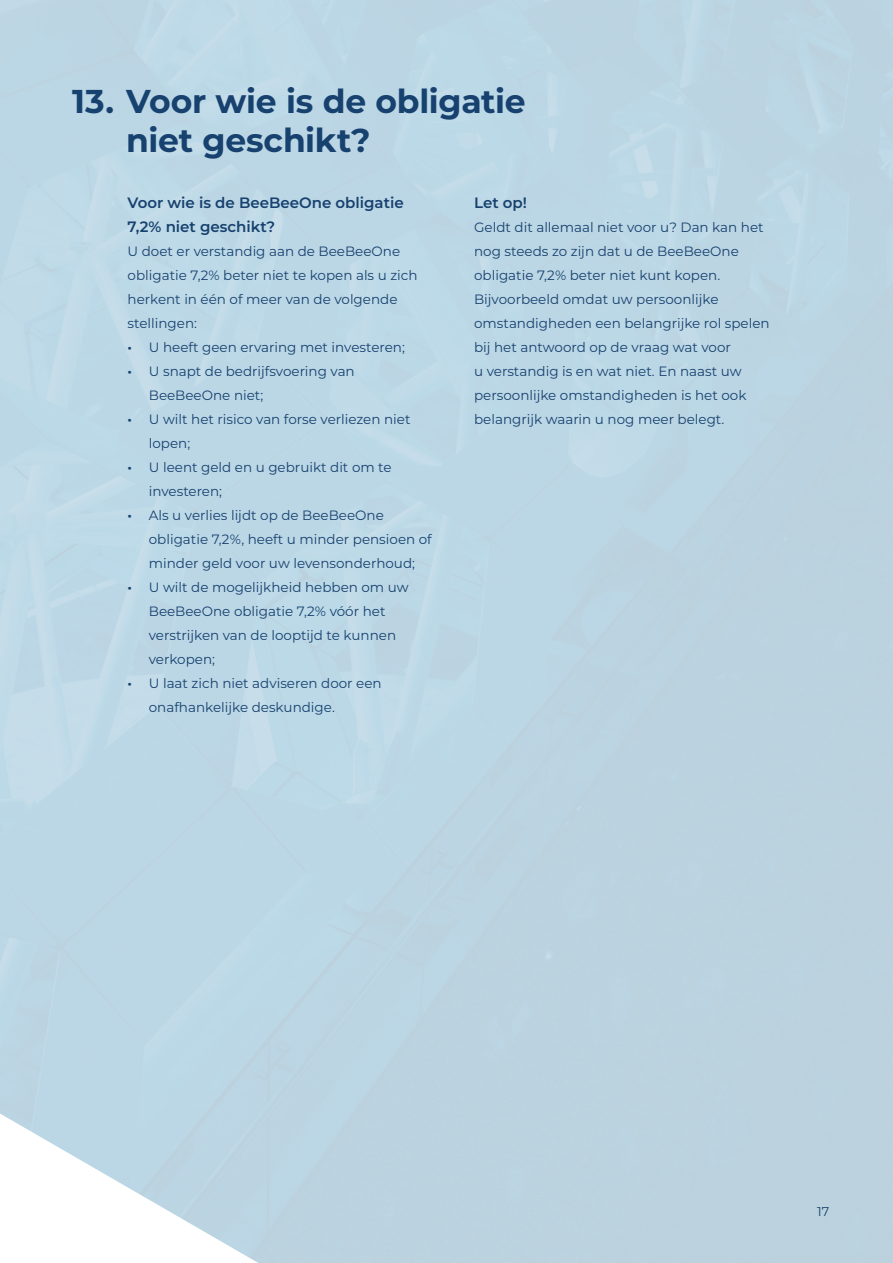
<style>
.page{position:relative;width:893px;height:1263px;background:#bbd6e4}
.page>*{position:absolute;margin:0;border:0;box-sizing:border-box;transform-origin:0 0}
.t1{font:700 33px/39px "Montserrat";letter-spacing:-.01em;color:#17416e}
.t2{font:600 15px/24px "Montserrat";color:#17416e}
.t3{font:13.5px/24px "Montserrat";color:#17416e}
.t4{font:12.75px "Montserrat";color:#17416e}
.s1{font-weight:600}
</style>
<div class="page">
<svg style="left:0;top:1113px;width:258px;height:150px"></svg>
<h1 class="t1" style="left:126px;top:80px;width:401px;text-indent:-54px">13. Voor wie is de obligatie niet geschikt?</h1>
<p class="t2" style="left:128px;top:190px;width:278px">Voor wie is de BeeBeeOne obligatie<br>7,2% niet geschikt?</p>
<p class="t3" style="left:128px;top:239px;width:291px">U doet er verstandig aan de BeeBeeOne obligatie 7,2% beter niet te kopen als u zich herkent in één of meer van de volgende stellingen:</p>
<p class="t3" style="left:128px;top:335px;width:279px"><span class="s1">•</span> U heeft geen ervaring met investeren;</p>
<p class="t3" style="left:149px;top:359px;width:207px;text-indent:-21px"><span class="s1">•</span> U snapt de bedrijfsvoering van<br>BeeBeeOne niet;</p>
<p class="t3" style="left:149px;top:407px;width:263px;text-indent:-21px"><span class="s1">•</span> U wilt het risico van forse verliezen niet lopen;</p>
<p class="t3" style="left:149px;top:455px;width:244px;text-indent:-21px"><span class="s1">•</span> U leent geld en u gebruikt dit om te investeren;</p>
<p class="t3" style="left:149px;top:503px;width:285px;text-indent:-21px"><span class="s1">•</span> Als u verlies lijdt op de BeeBeeOne obligatie 7,2%, heeft u minder pensioen of minder geld voor uw levensonderhoud;</p>
<p class="t3" style="left:149px;top:575px;width:261px;text-indent:-21px"><span class="s1">•</span> U wilt de mogelijkheid hebben om uw<br>BeeBeeOne obligatie 7,2% vóór het verstrijken van de looptijd te kunnen verkopen;</p>
<p class="t3" style="left:149px;top:671px;width:234px;text-indent:-21px"><span class="s1">•</span> U laat zich niet adviseren door een onafhankelijke deskundige.</p>
<p class="t2" style="left:474px;top:190px;width:54px">Let op!</p>
<p class="t3" style="left:474px;top:215px;width:297px">Geldt dit allemaal niet voor u? Dan kan het nog steeds zo zijn dat u de BeeBeeOne obligatie 7,2% beter niet kunt kopen.<br>Bijvoorbeeld omdat uw persoonlijke omstandigheden een belangrijke rol spelen bij het antwoord op de vraag wat voor<br>u verstandig is en wat niet. En naast uw persoonlijke omstandigheden is het ook belangrijk waarin u nog meer belegt.</p>
<p class="t4" style="left:817px;top:1202px;width:14px">17</p>
</div>
